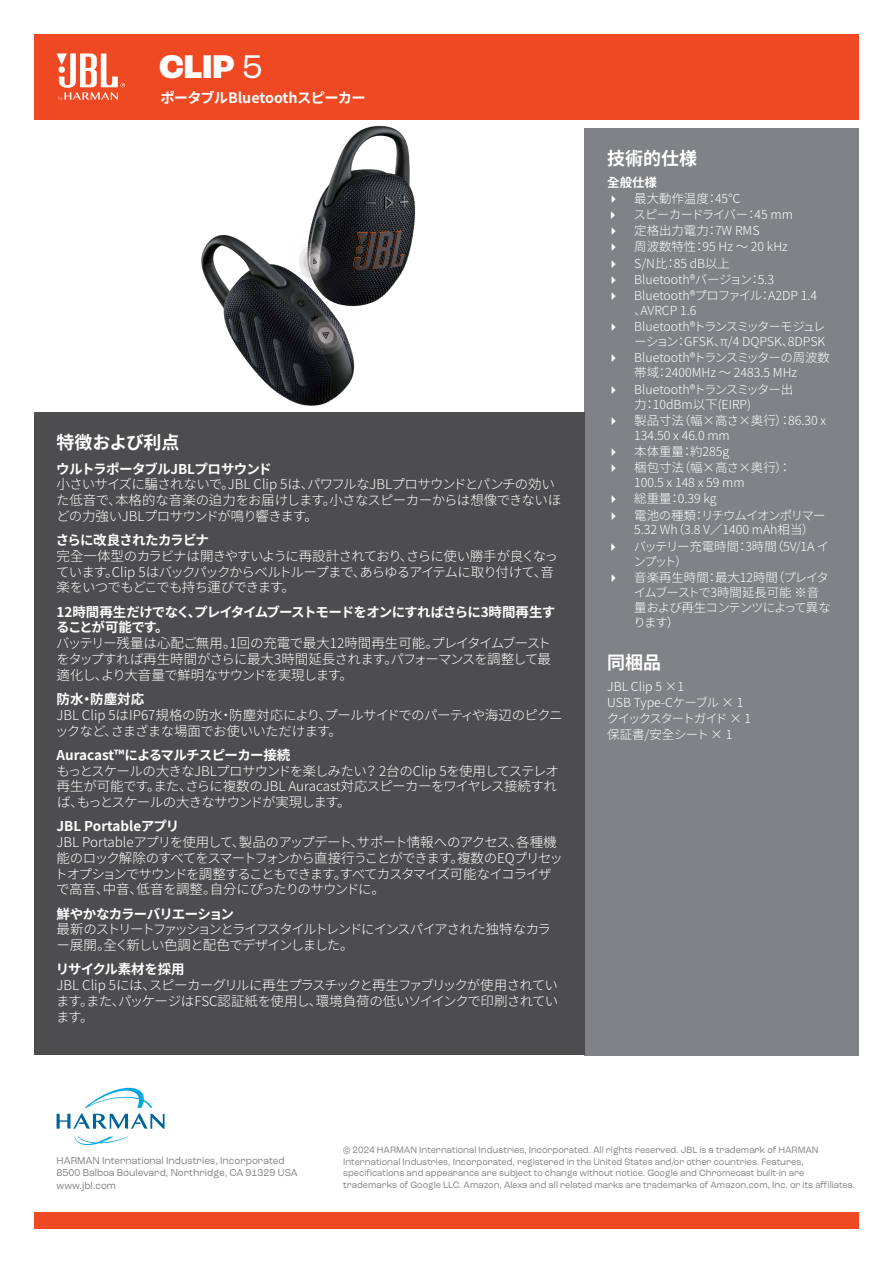
<style>
.page{position:relative;width:893px;height:1263px;background:#fff}
.page>*{position:absolute;margin:0;border:0;box-sizing:border-box;transform-origin:0 0}
.t1{font:800 34.5px "Roc Grotesk";color:#fff}
.t2{font:700 18px "Noto Sans CJ Kkr";color:#fff}
.t3{font:700 18px "Noto Sans CJ Kkr";letter-spacing:-.02em;color:#fff}
.t4{font:700 14.25px "Noto Sans CJ Kkr";letter-spacing:-.03em;color:#fff}
.t5{font:300 13.5px/15.8px "Noto Sans CJ Kkr";letter-spacing:-.06em;color:#fff}
.t6{font:700 13.5px/15.8px "Noto Sans CJ Kkr";letter-spacing:-.045em;color:#fff}
.t7{font:300 13.5px/15.8px "Noto Sans CJ Kkr";letter-spacing:-.035em;color:#fff}
.t8{font:300 13.5px/15.8px "Noto Sans CJ Kkr";letter-spacing:-.03em;color:#fff}
.t9{font:300 13.5px/15.8px "Noto Sans CJ Kkr";letter-spacing:-.105em;color:#fff}
.t10{font:700 13.5px "Noto Sans CJ Kkr";color:#fff}
.t11{font:300 12.45px/16.2px "Noto Sans CJ Kkr";color:#fff}
.t12{font:300 12.45px/16.2px "Noto Sans CJ Kkr";letter-spacing:-.05em;color:#fff}
.t13{font:300 12.45px/15px "Noto Sans CJ Kkr";letter-spacing:-.07em;color:#fff}
.t14{font:700 12.45px "Noto Sans CJ Kkr";color:#fff}
.t15{font:10.5px/12.6px "Roc Grotesk";color:#808285;scale:.94 1}
.t16{font:9.75px/11.7px "Roc Grotesk";color:#808285;scale:.94 1}
.s1{font-weight:400}
</style>
<div class="page">
<div style="left:34px;top:1213px;width:825px;height:16px;background:#ef4923"></div>
<svg style="left:74px;top:1137px;width:54px;height:8px"></svg>
<svg style="left:57px;top:1087px;width:108px;height:42px"></svg>
<div style="left:34px;top:34px;width:825px;height:85px;background:#ef4923"></div>
<svg style="left:57px;top:53px;width:68px;height:48px"></svg>
<img style="left:201px;top:125px;width:215px;height:281px">
<div style="left:585px;top:128px;width:274px;height:927px;background:#808285"></div>
<div style="left:34px;top:412px;width:551px;height:643px;background:#4d4d4f"></div>
<h1 class="t1" style="left:159px;top:45px;width:105px">CLIP <span class="s1">5</span></h1>
<p class="t4" style="left:160px;top:90px;width:207px">ポータブルBluetoothスピーカー</p>
<h2 class="t3" style="left:57px;top:433px;width:124px">特徴および利点</h2>
<p class="t6" style="left:56px;top:461px;width:217px">ウルトラポータブルJBLプロサウンド</p>
<p class="t7" style="left:56px;top:477px;width:507px">小さいサイズに騙されないで。JBL Clip 5は、パワフルなJBLプロサウンドとパンチの効いた低音で、本格的な音楽の迫力をお届けします。小さなスピーカーからは想像できないほどの力強いJBLプロサウンドが鳴り響きます。</p>
<p class="t6" style="left:56px;top:533px;width:154px">さらに改良されたカラビナ</p>
<p class="t5" style="left:56px;top:548px;width:503px">完全一体型のカラビナは開きやすいように再設計されており、さらに使い勝手が良くなっています。Clip 5はバックパックからベルトループまで、あらゆるアイテムに取り付けて、音楽をいつでもどこでも持ち運びできます。</p>
<p class="t6" style="left:56px;top:604px;width:501px">12時間再生だけでなく、プレイタイムブーストモードをオンにすればさらに3時間再生することが可能です。</p>
<p class="t5" style="left:56px;top:636px;width:496px;text-align:justify">バッテリー残量は心配ご無用。1回の充電で最大12時間再生可能。プレイタイムブーストをタップすれば再生時間がさらに最大3時間延長されます。パフォーマンスを調整して最適化し、より大音量で鮮明なサウンドを実現します。</p>
<p class="t6" style="left:57px;top:691px;width:89px">防水・防塵対応</p>
<p class="t8" style="left:55px;top:707px;width:509px">JBL Clip 5はIP67規格の防水・防塵対応により、プールサイドでのパーティや海辺のピクニックなど、さまざまな場面でお使いいただけます。</p>
<p class="t6" style="left:57px;top:747px;width:235px">Auracast™によるマルチスピーカー接続</p>
<p class="t5" style="left:56px;top:763px;width:504px">もっとスケールの大きなJBLプロサウンドを楽しみたい？2台のClip 5を使用してステレオ再生が可能です。また、さらに複数のJBL Auracast対応スピーカーをワイヤレス接続すれば、もっとスケールの大きなサウンドが実現します。</p>
<p class="t10" style="left:57px;top:819px;width:124px">JBL Portableアプリ</p>
<p class="t5" style="left:55px;top:834px;width:510px">JBL Portableアプリを使用して、製品のアップデート、サポート情報へのアクセス、各種機能のロック解除のすべてをスマートフォンから直接行うことができます。複数のEQプリセットオプションでサウンドを調整することもできます。すべてカスタマイズ可能なイコライザで高音、中音、低音を調整。自分にぴったりのサウンドに。</p>
<p class="t6" style="left:57px;top:906px;width:179px">鮮やかなカラーバリエーション</p>
<p class="t9" style="left:56px;top:922px;width:496px">最新のストリートファッションとライフスタイルトレンドにインスパイアされた独特なカラー展開。全く新しい色調と配色でデザインしました。</p>
<p class="t6" style="left:56px;top:962px;width:130px">リサイクル素材を採用</p>
<p class="t5" style="left:56px;top:977px;width:504px;text-align:justify">JBL Clip 5には、スピーカーグリルに再生プラスチックと再生ファブリックが使用されています。また、パッケージはFSC認証紙を使用し、環境負荷の低いソイインクで印刷されています。</p>
<h2 class="t2" style="left:607px;top:148px;width:91px">技術的仕様</h2>
<p class="t14" style="left:607px;top:175px;width:51px">全般仕様</p>
<p class="t11" style="left:634px;top:190px;width:185px">最大動作温度：45℃<br>スピーカードライバー：45 mm<br>定格出力電力：7W RMS<br>周波数特性：95 Hz ～ 20 kHz<br>S/N比：85 dB以上<br>Bluetooth®バージョン：5.3<br>Bluetooth®プロファイル：A2DP 1.4</p>
<p class="t11" style="left:634px;top:303px;width:193px">、AVRCP 1.6<br>Bluetooth®トランスミッターモジュレ</p>
<p class="t11" style="left:634px;top:334px;width:197px">ーション：GFSK、π/4 DQPSK、8DPSK<br>Bluetooth®トランスミッターの周波数</p>
<p class="t11" style="left:634px;top:365px;width:164px">帯域：2400MHz 〜 2483.5 MHz<br>Bluetooth®トランスミッター出</p>
<p class="t11" style="left:634px;top:396px;width:194px">力：10dBm以下(EIRP)<br>製品寸法（幅×高さ×奥行）：86.30 x</p>
<p class="t11" style="left:634px;top:427px;width:159px">134.50 x 46.0 mm<br>本体重量：約285g<br>梱包寸法（幅×高さ×奥行）：</p>
<p class="t11" style="left:634px;top:475px;width:193px">100.5 x 148 x 59 mm<br>総重量：0.39 kg<br>電池の種類：リチウムイオンポリマー</p>
<p class="t11" style="left:634px;top:522px;width:197px">5.32 Wh（3.8 V／1400 mAh相当）バッテリー充電時間：3時間（5V/1A イ</p>
<p class="t11" style="left:633px;top:553px;width:197px">ンプット）<br>音楽再生時間：最大12時間（プレイタ</p>
<p class="t13" style="left:633px;top:585px;width:199px">イムブーストで3時間延長可能 ※音量および再生コンテンツによって異なります）</p>
<h2 class="t2" style="left:607px;top:652px;width:55px">同梱品</h2>
<p class="t12" style="left:607px;top:678px;width:146px">JBL Clip 5 ×1<br>USB Type-Cケーブル × 1クイックスタートガイド × 1保証書/安全シート× 1</p>
<p class="t15" style="left:57px;top:1154px;width:258px">HARMAN International Industries, Incorporated<br>8500 Balboa Boulevard, Northridge, CA 91329 USA www.jbl.com</p>
<p class="t16" style="left:343px;top:1144px;width:546px">© 2024 HARMAN International Industries, Incorporated. All rights reserved. JBL is a trademark of HARMAN International Industries, Incorporated, registered in the United States and/or other countries. Features, specifications and appearance are subject to change without notice. Google and Chromecast built-in are trademarks of Google LLC. Amazon, Alexa and all related marks are trademarks of Amazon.com, Inc. or its affiliates.</p>
</div>
